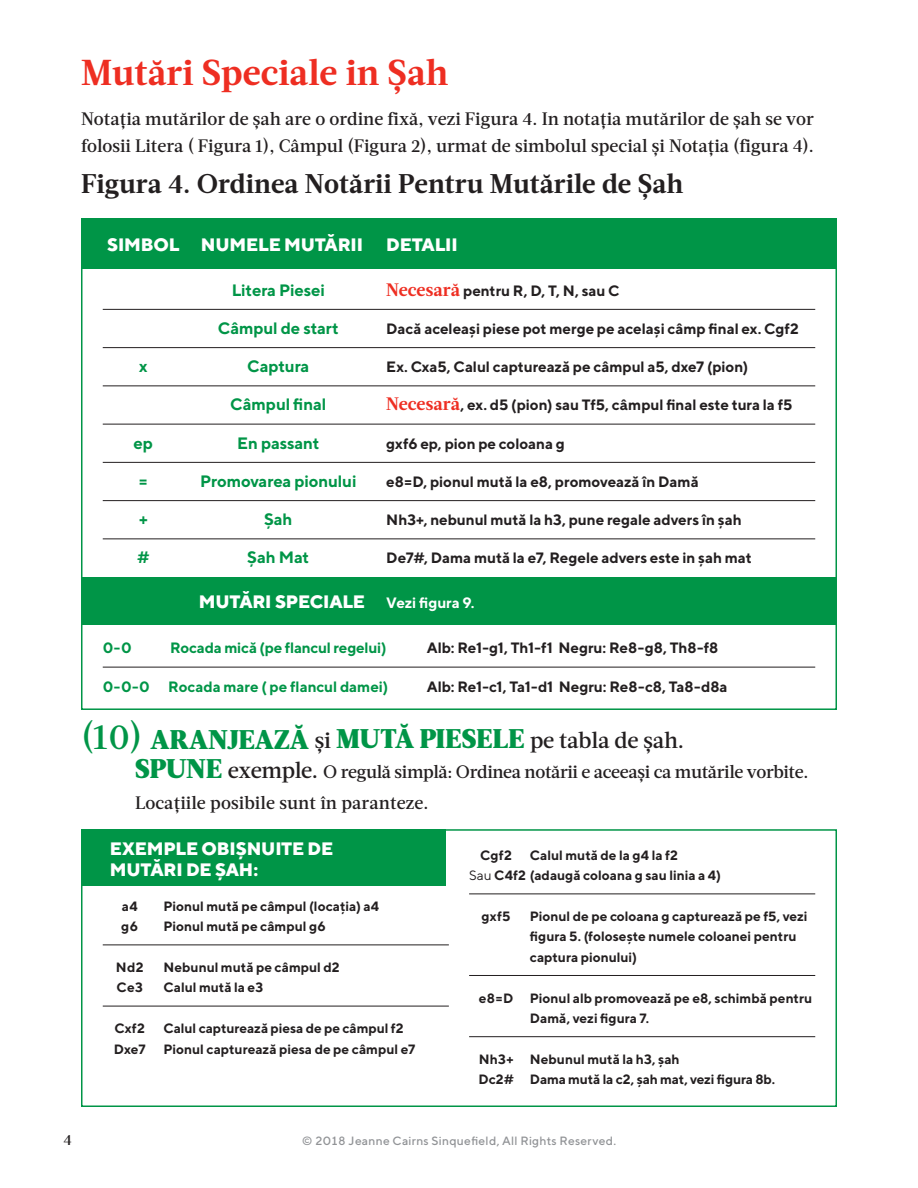
<style>
.page{position:relative;width:918px;height:1188px;background:#fff}
.page>*{position:absolute;margin:0;border:0;box-sizing:border-box;transform-origin:0 0}
.t1{font:700 36px "Acta";color:#ee2e22}
.t2{font:700 27px "Acta";color:#231f20}
.t3{font:900 27px "Acta";letter-spacing:.005em;color:#009547}
.t4{font:500 18px/27px "Acta";color:#231f20}
.t5{font:500 18px/30.6px "Acta";letter-spacing:-.02em;color:#231f20}
.t6{font:800 18px/21px "TT Norms";letter-spacing:-.005em;color:#fff}
.t7{font:700 16.5px "TT Norms";letter-spacing:-.01em;color:#009547}
.t8{font:700 15px "TT Norms";letter-spacing:-.005em;color:#231f20}
.t9{font:700 15px "TT Norms";letter-spacing:-.01em;color:#009547}
.t10{font:500 15px "Acta";color:#231f20}
.t11{font:700 13.5px/20.4px "TT Norms";color:#231f20}
.t12{font:500 12px "TT Norms";letter-spacing:.025em;color:#919396}
.s1{font-family:"Acta";font-size:18px;color:#ee2e22}
.s2{font-weight:700;font-size:15px}
.s3{font-weight:500;font-size:36px}
.s4{font-weight:500;font-size:22.5px;color:#231f20}
.s5{font-weight:900;font-size:27px;color:#009547}
.s6{font-size:22.5px}
.s7{font-weight:400}
</style>
<div class="page">
<div style="left:81px;top:829px;width:365px;height:57px;background:#009547"></div>
<hr style="left:103px;top:945px;width:346px;height:1px;background:#231f20">
<hr style="left:103px;top:1006px;width:346px;height:1px;background:#231f20">
<hr style="left:469px;top:894px;width:346px;height:1px;background:#231f20">
<hr style="left:469px;top:975px;width:346px;height:1px;background:#231f20">
<hr style="left:469px;top:1036px;width:346px;height:1px;background:#231f20">
<div style="left:81px;top:829px;width:756px;height:278px;border:2px solid #009547"></div>
<div style="left:81px;top:218px;width:756px;height:51px;background:#009547"></div>
<div style="left:81px;top:577px;width:756px;height:48px;background:#009547"></div>
<hr style="left:103px;top:309px;width:712px;height:1px;background:#231f20">
<hr style="left:103px;top:347px;width:712px;height:1px;background:#231f20">
<hr style="left:103px;top:386px;width:712px;height:1px;background:#231f20">
<hr style="left:103px;top:424px;width:712px;height:1px;background:#231f20">
<hr style="left:103px;top:462px;width:712px;height:1px;background:#231f20">
<hr style="left:103px;top:500px;width:712px;height:1px;background:#231f20">
<hr style="left:103px;top:539px;width:712px;height:1px;background:#231f20">
<hr style="left:103px;top:667px;width:712px;height:1px;background:#231f20">
<div style="left:81px;top:218px;width:756px;height:492px;border:2px solid #009547"></div>
<h1 class="t1" style="left:81px;top:51px;width:369px">Mutări Speciale in Șah</h1>
<h3 class="t4" style="left:81px;top:106px;width:734px">Notația mutărilor de șah are o ordine fixă, vezi Figura 4. In notația mutărilor de șah se vor folosii Litera ( Figura 1), Câmpul (Figura 2), urmat de simbolul special și Notația (figura 4).</h3>
<h2 class="t2" style="left:81px;top:167px;width:604px">Figura 4. Ordinea Notării Pentru Mutările de Șah</h2>
<h3 class="t6" style="left:107px;top:233px;width:257px">SIMBOL NUMELE MUTĂRII</h3>
<h3 class="t6" style="left:386px;top:233px;width:73px">DETALII</h3>
<p class="t7" style="left:232px;top:280px;width:95px">Litera Piesei</p>
<p class="t8" style="left:386px;top:281px;width:235px"><span class="s1">Necesară</span> pentru R, D, T, N, sau C</p>
<p class="t7" style="left:218px;top:318px;width:123px">Câmpul de start</p>
<p class="t8" style="left:386px;top:319px;width:414px">Dacă aceleași piese pot merge pe același câmp final ex. Cgf2</p>
<p class="t7" style="left:139px;top:356px;width:10px">x</p>
<p class="t7" style="left:247px;top:356px;width:64px">Captura</p>
<p class="t8" style="left:386px;top:357px;width:364px">Ex. Cxa5, Calul capturează pe câmpul a5, dxe7 (pion)</p>
<p class="t7" style="left:230px;top:394px;width:98px">Câmpul final</p>
<p class="t8" style="left:386px;top:396px;width:408px"><span class="s1">Necesară</span>, ex. d5 (pion) sau Tf5, câmpul final este tura la f5</p>
<p class="t7" style="left:134px;top:433px;width:21px">ep</p>
<p class="t7" style="left:237px;top:433px;width:84px">En passant</p>
<p class="t8" style="left:386px;top:434px;width:180px">gxf6 ep, pion pe coloana g</p>
<p class="t7" style="left:139px;top:471px;width:10px">=</p>
<p class="t7" style="left:200px;top:471px;width:158px">Promovarea pionului</p>
<p class="t8" style="left:386px;top:472px;width:314px">e8=D, pionul mută la e8, promovează în Damă</p>
<p class="t7" style="left:139px;top:509px;width:10px">+</p>
<p class="t7" style="left:264px;top:509px;width:30px">Șah</p>
<p class="t8" style="left:386px;top:510px;width:357px">Nh3+, nebunul mută la h3, pune regale advers în șah</p>
<p class="t7" style="left:137px;top:547px;width:14px">#</p>
<p class="t7" style="left:247px;top:547px;width:64px">Șah Mat</p>
<p class="t8" style="left:386px;top:549px;width:367px">De7#, Dama mută la e7, Regele advers este in șah mat</p>
<h3 class="t6" style="left:199px;top:591px;width:277px">MUTĂRI SPECIALE <span class="s2">Vezi figura 9.</span></h3>
<p class="t9" style="left:103px;top:639px;width:30px">0-0</p>
<p class="t9" style="left:170px;top:639px;width:218px">Rocada mică (pe flancul regelui)</p>
<p class="t8" style="left:427px;top:639px;width:293px">Alb: Re1-g1, Th1-f1 Negru: Re8-g8, Th8-f8</p>
<p class="t9" style="left:103px;top:677px;width:287px">0-0-0 Rocada mare ( pe flancul damei)</p>
<p class="t8" style="left:427px;top:677px;width:302px">Alb: Re1-c1, Ta1-d1 Negru: Re8-c8, Ta8-d8a</p>
<h2 class="t3" style="left:81px;top:722px;width:605px"><span class="s3">(10)</span> ARANJEAZĂ <span class="s4">și</span> MUTĂ PIESELE <span class="s4">pe tabla de șah.</span></h2>
<h3 class="t5" style="left:135px;top:757px;width:675px"><span class="s5">SPUNE</span> <span class="s6">exemple.</span> O regulă simplă: Ordinea notării e aceeași ca mutările vorbite.<br>Locațiile posibile sunt în paranteze.</h3>
<h3 class="t6" style="left:110px;top:838px;width:225px">EXEMPLE OBIȘNUITE DE<br>MUTĂRI DE ȘAH:</h3>
<p class="t11" style="left:122px;top:896px;width:17px">a4</p>
<p class="t11" style="left:164px;top:896px;width:217px">Pionul mută pe câmpul (locația) a4</p>
<p class="t11" style="left:121px;top:916px;width:18px">g6</p>
<p class="t11" style="left:164px;top:916px;width:164px">Pionul mută pe câmpul g6</p>
<p class="t11" style="left:116px;top:957px;width:29px">Nd2</p>
<p class="t11" style="left:164px;top:957px;width:178px">Nebunul mută pe câmpul d2</p>
<p class="t11" style="left:117px;top:977px;width:28px">Ce3</p>
<p class="t11" style="left:163px;top:977px;width:101px">Calul mută la e3</p>
<p class="t11" style="left:114px;top:1018px;width:32px">Cxf2</p>
<p class="t11" style="left:163px;top:1018px;width:242px">Calul capturează piesa de pe câmpul f2</p>
<p class="t11" style="left:114px;top:1038px;width:33px">Dxe7</p>
<p class="t11" style="left:163px;top:1038px;width:253px">Pionul capturează piesa de pe câmpul e7</p>
<p class="t11" style="left:469px;top:845px;width:253px;text-indent:61px">Calul mută de la g4 la f2<br><span class="s7">Sau</span> C4f2 (adaugă coloana g sau linia a 4)</p>
<p class="t11" style="left:482px;top:906px;width:31px">gxf5</p>
<p class="t11" style="left:530px;top:906px;width:279px">Pionul de pe coloana g capturează pe f5, vezi figura 5. (folosește numele coloanei pentru captura pionului)</p>
<p class="t11" style="left:530px;top:987px;width:284px;text-indent:-51px">e8=D Pionul alb promovează pe e8, schimbă pentru<br>Damă, vezi figura 7.</p>
<p class="t11" style="left:479px;top:1049px;width:298px">Nh3+ Nebunul mută la h3, șah<br>Dc2# Dama mută la c2, șah mat, vezi figura 8b.</p>
<p class="t11" style="left:480px;top:845px;width:33px">Cgf2</p>
<p class="t10" style="left:64px;top:1131px;width:10px">4</p>
<p class="t12" style="left:302px;top:1134px;width:316px">© 2018 Jeanne Cairns Sinquefield, All Rights Reserved.</p>
</div>
